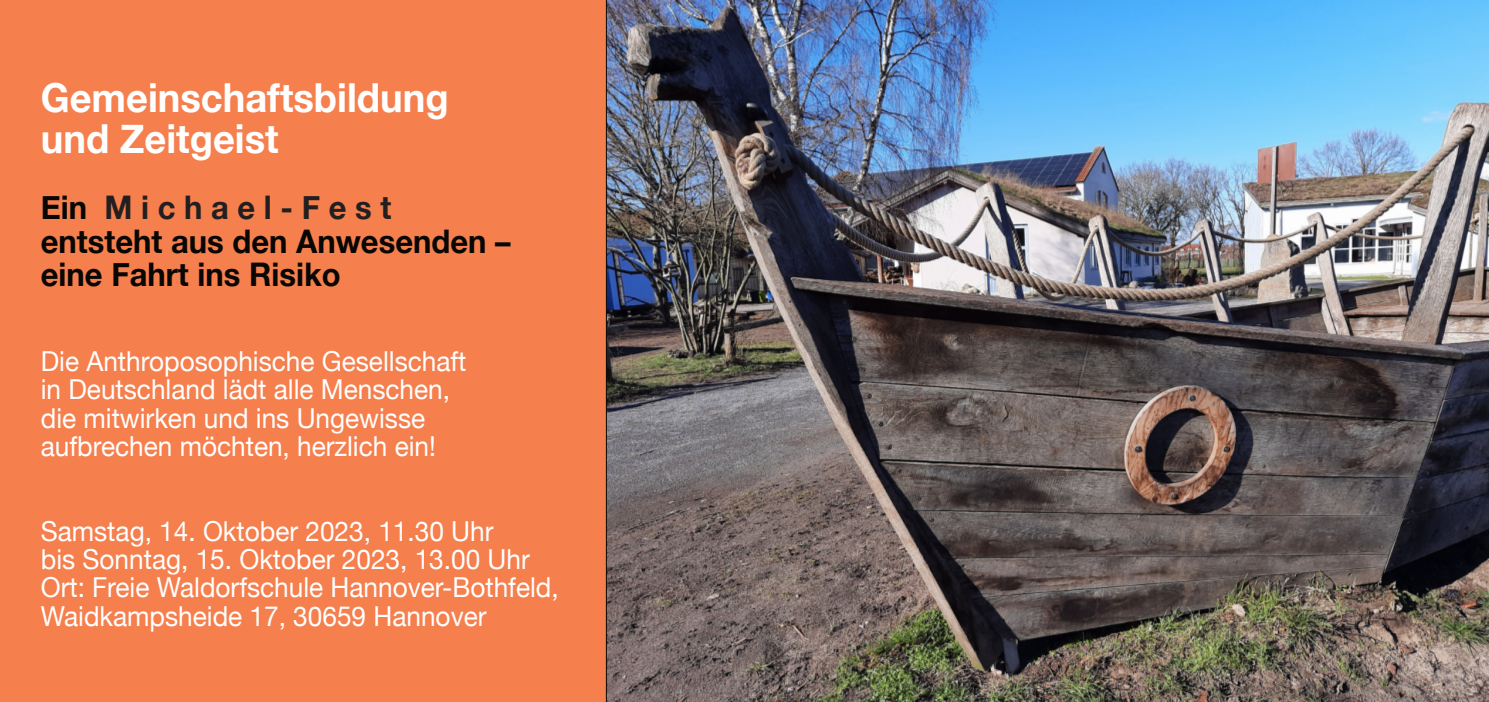
<style>
.page{position:relative;width:1489px;height:702px;background:#fff}
.page>*{position:absolute;margin:0;border:0;box-sizing:border-box;transform-origin:0 0}
.t1{font:700 40px/41.2px "Helvetica Neue";color:#fff;scale:.95 1}
.t2{font:700 32.5px/33.5px "Helvetica Neue";color:#080704;scale:.95 1}
.t3{font:27.5px/28.2px "Helvetica Neue";color:#fff;scale:.95 1}
.s1{color:#231f20}
</style>
<div class="page">
<img style="left:606px;top:0;width:882px;height:702px">
<div style="left:0;top:0;width:606px;height:702px;background:#f57f4d"></div>
<h1 class="t1" style="left:41px;top:76px;width:431px">Gemeinschaftsbildung und Zeitgeist</h1>
<p class="t2" style="left:41px;top:190px;width:496px">Ein <span class="s1">Michael-Fest </span>entsteht aus den Anwesenden – eine Fahrt ins Risiko</p>
<p class="t3" style="left:41px;top:347px;width:449px">Die Anthroposophische Gesellschaft in Deutschland lädt alle Menschen, die mitwirken und ins Ungewisse aufbrechen möchten, herzlich ein!</p>
<p class="t3" style="left:41px;top:516px;width:546px">Samstag, 14. Oktober 2023, 11.30 Uhr<br>bis Sonntag, 15. Oktober 2023, 13.00 Uhr Ort: Freie Waldorfschule Hannover-Bothfeld, Waidkampsheide 17, 30659 Hannover</p>
</div>
